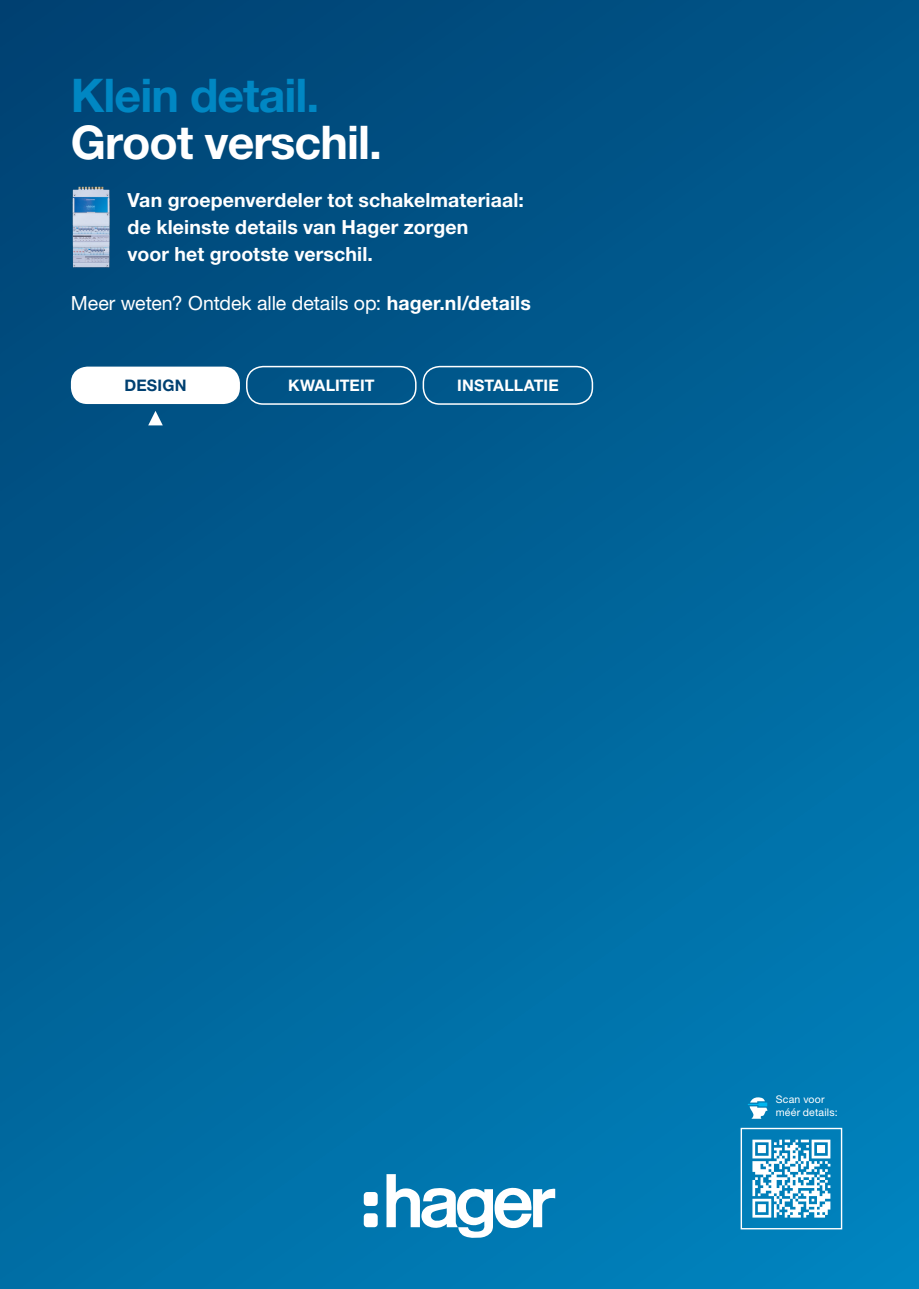
<style>
.page{position:relative;width:919px;height:1289px;background:#fff}
.page>*{position:absolute;margin:0;border:0;box-sizing:border-box;transform-origin:0 0}
.t1{font:700 46.5px "Helvetica Neue LTW1 G";letter-spacing:-.02em;color:#fff}
.t2{font:700 46.5px "Helvetica Neue LTW1 G";letter-spacing:-.02em;color:#0087c3}
.t3{font:700 19.5px/27px "Helvetica Neue LTW1 G";letter-spacing:.005em;color:#fff}
.t4{font:19.5px "Helvetica Neue LTW1 G";letter-spacing:-.005em;color:#fff}
.t5{font:700 15.9px "Helvetica Neue LTW1 G";letter-spacing:.005em;color:#fff}
.t6{font:700 15.9px "Helvetica Neue LTW1 G";letter-spacing:.01em;color:#004071}
.t7{font:10.5px/13.5px "Helvetica Neue LTW1 G";letter-spacing:.02em;color:#fff}
.s1{font-weight:700}
</style>
<div class="page">
<div style="left:0;top:0;width:918px;height:1288px;background:linear-gradient(to bottom,#004a7c,#007ab3)"></div>
<svg style="left:364px;top:1174px;width:191px;height:63px"></svg>
<svg style="left:752px;top:1139px;width:78px;height:78px"></svg>
<div style="left:740px;top:1127px;width:102px;height:102px;border:1px solid #fff"></div>
<svg style="left:747px;top:1097px;width:20px;height:21px"></svg>
<img style="left:73px;top:187px;width:37px;height:80px">
<div style="left:71px;top:366px;width:169px;height:38px;background:#fff;border-radius:16px"></div>
<div style="left:246px;top:366px;width:170px;height:39px;border:2px solid #fff;border-radius:16px"></div>
<div style="left:422px;top:366px;width:171px;height:39px;border:2px solid #fff;border-radius:16px"></div>
<svg style="left:148px;top:411px;width:15px;height:14px"></svg>
<h1 class="t2" style="left:71px;top:67px;width:250px">Klein detail.</h1>
<h1 class="t1" style="left:71px;top:114px;width:312px">Groot verschil.</h1>
<p class="t3" style="left:128px;top:186px;width:397px">Van groepenverdeler tot schakelmateriaal: de kleinste details van Hager zorgen<br>voor het grootste verschil.</p>
<p class="t4" style="left:71px;top:291px;width:461px">Meer weten? Ontdek alle details op: <span class="s1">hager.nl/details</span></p>
<p class="t6" style="left:124px;top:376px;width:63px">DESIGN</p>
<p class="t5" style="left:288px;top:376px;width:88px">KWALITEIT</p>
<p class="t5" style="left:457px;top:376px;width:103px">INSTALLATIE</p>
<p class="t7" style="left:775px;top:1092px;width:63px">Scan voor méér details:</p>
</div>
